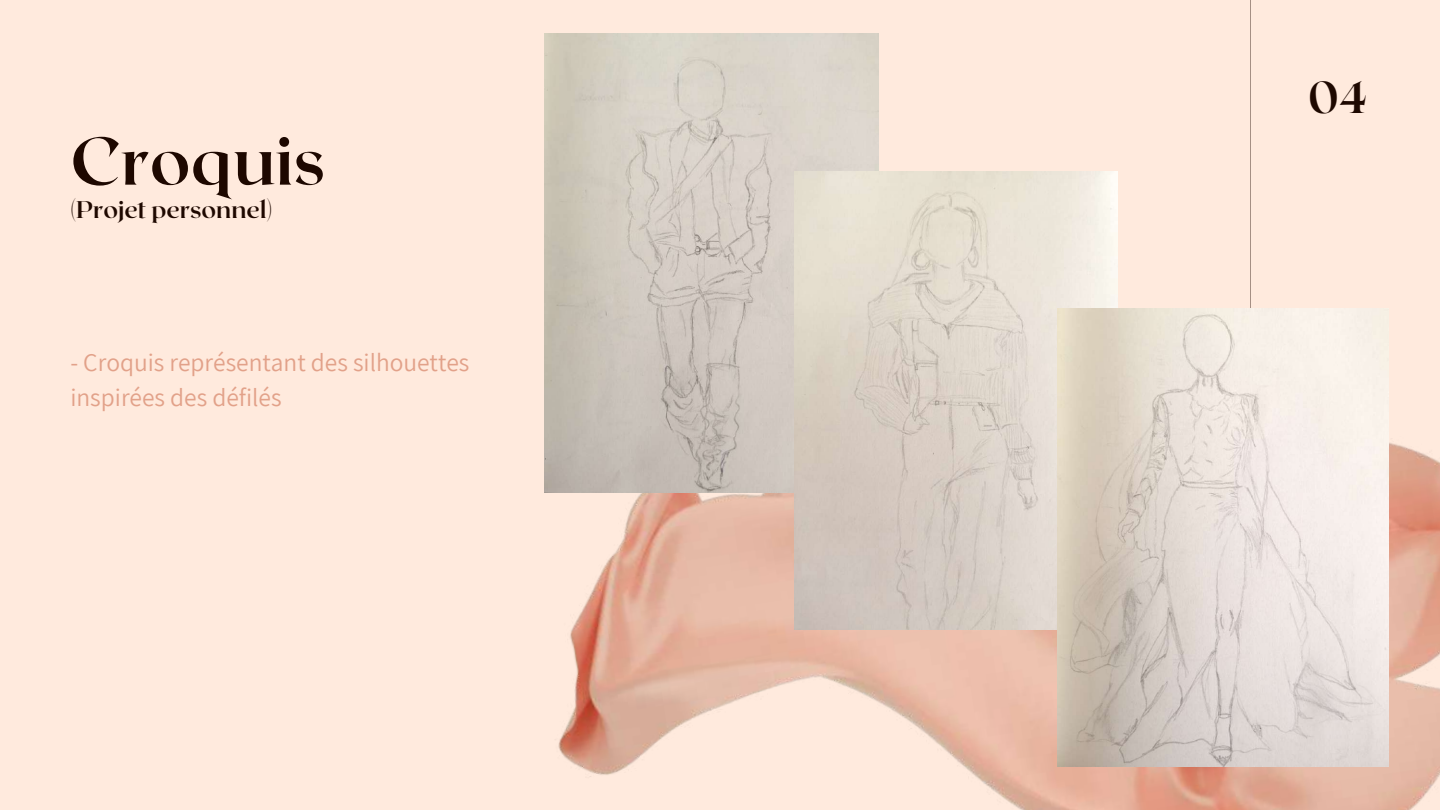
<style>
.page{position:relative;width:1440px;height:810px;background:#ffeadd}
.page>*{position:absolute;margin:0;border:0;box-sizing:border-box;transform-origin:0 0}
.t1{font:700 67.1px "Roxborough CF";color:#1e0800}
.t2{font:700 44.6px "Roxborough CF";color:#1e0800}
.t3{font:25.4px/34.5px "Assistant";color:#e2a189}
.t4{font:700 24.1px "Roxborough CF";color:#1e0800}
</style>
<div class="page">
<hr style="left:1250px;top:0;width:1px;height:810px;background:#1e0800">
<img style="left:544px;top:171px;width:896px;height:639px">
<img style="left:544px;top:34px;width:335px;height:458px">
<img style="left:795px;top:171px;width:322px;height:459px">
<img style="left:1057px;top:309px;width:332px;height:458px">
<h1 class="t1" style="left:70px;top:118px;width:256px">Croquis</h1>
<p class="t4" style="left:70px;top:194px;width:203px">(Projet personnel)</p>
<p class="t3" style="left:70px;top:345px;width:401px">- Croquis représentant des silhouettes inspirées des défilés</p>
<h2 class="t2" style="left:1308px;top:69px;width:61px">04</h2>
</div>
